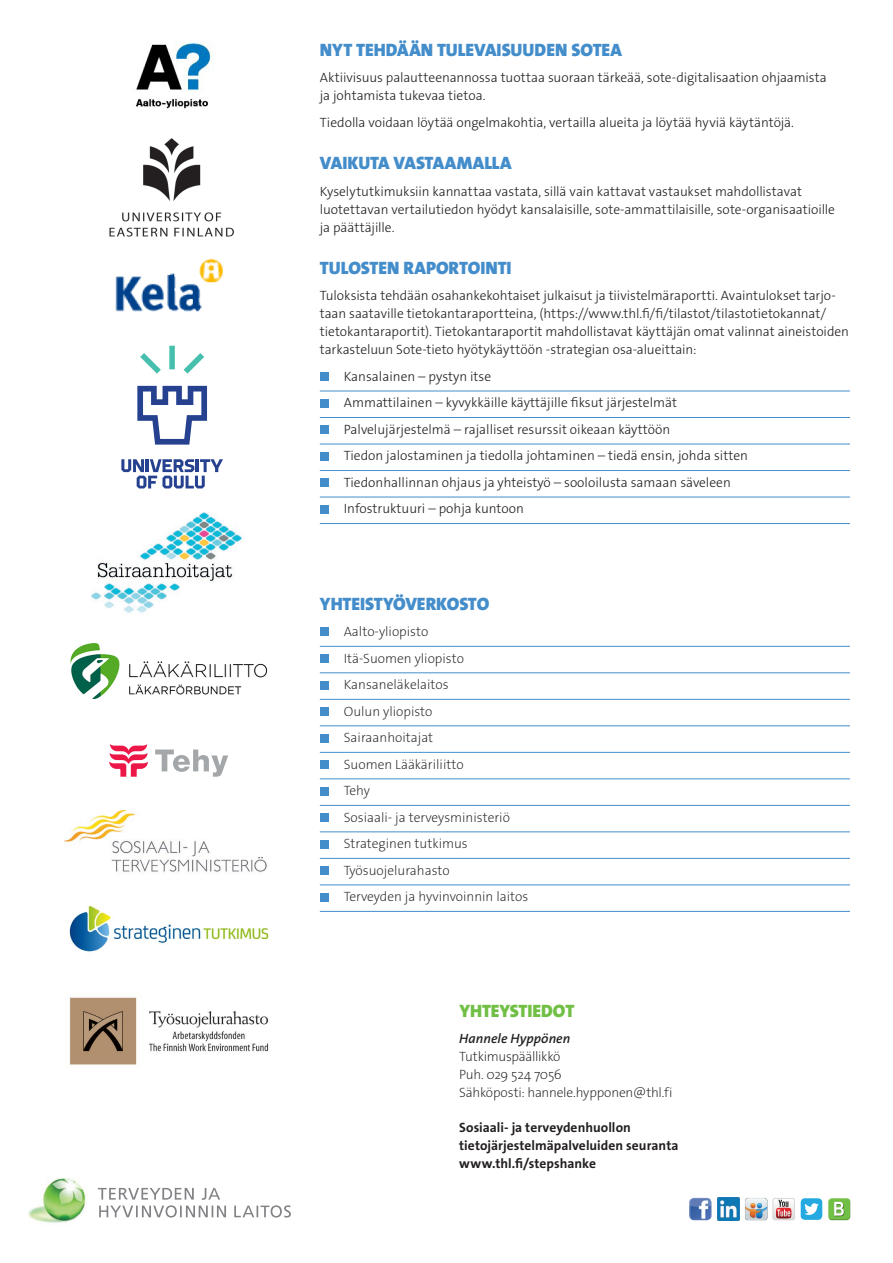
<style>
.page{position:relative;width:893px;height:1263px;background:#fff}
.page>*{position:absolute;margin:0;border:0;box-sizing:border-box;transform-origin:0 0}
.OTSIKKO_punainen{font:900 18px "The Sans Os F";color:#448dcb}
.OTSIKKO_vihreä{font:900 18px "The Sans Os F";letter-spacing:-.01em;color:#71bf44}
.LEIPIS{font:300 13.5px/18px "The Sans Os F";letter-spacing:-.005em;color:#231f20}
.VIIVALISTA_sininen{font:300 13.5px "The Sans Os F";color:#231f20}
.VIIVALISTA_sininen-2{font:200 13.5px "The Sans Os F";color:#231f20}
.LEIPIS-2{font:700 13.5px/18px "The Sans Os F";color:#231f20}
.LEIPIS-3{font:200 13.5px "The Sans Os F";letter-spacing:-.02em;color:#231f20}
.LEIPIS-4{font:italic 600 13.5px "The Sans Os F";letter-spacing:.005em;color:#231f20}
</style>
<div class="page">
<svg style="left:98px;top:1188px;width:193px;height:29px"></svg>
<img style="left:28px;top:1178px;width:58px;height:45px">
<img style="left:717px;top:1198px;width:22px;height:22px">
<img style="left:689px;top:1198px;width:23px;height:22px">
<div style="left:826px;top:1196px;width:25px;height:23px;background:#fff;opacity:.75"></div>
<div style="left:826px;top:1199px;width:25px;height:23px;background:#808285;opacity:.75"></div>
<svg style="left:834px;top:1202px;width:10px;height:14px"></svg>
<img style="left:745px;top:1198px;width:22px;height:22px">
<svg style="left:773px;top:1198px;width:21px;height:22px"></svg>
<div style="left:801px;top:1198px;width:21px;height:22px;background:#24aae1;border-radius:4px"></div>
<svg style="left:804px;top:1203px;width:15px;height:12px"></svg>
<img style="left:136px;top:41px;width:75px;height:68px">
<img style="left:91px;top:512px;width:153px;height:101px">
<img style="left:109px;top:138px;width:125px;height:99px">
<img style="left:115px;top:258px;width:108px;height:54px">
<svg style="left:184px;top:353px;width:20px;height:21px"></svg>
<svg style="left:140px;top:353px;width:21px;height:21px"></svg>
<svg style="left:169px;top:346px;width:6px;height:23px"></svg>
<svg style="left:137px;top:386px;width:70px;height:59px"></svg>
<svg style="left:121px;top:459px;width:102px;height:29px"></svg>
<img style="left:70px;top:643px;width:197px;height:56px">
<hr style="left:320px;top:391px;width:530px;height:1px;background:#448dcb">
<hr style="left:320px;top:417px;width:530px;height:1px;background:#448dcb">
<hr style="left:320px;top:444px;width:530px;height:1px;background:#448dcb">
<hr style="left:320px;top:470px;width:530px;height:1px;background:#448dcb">
<hr style="left:320px;top:497px;width:530px;height:1px;background:#448dcb">
<hr style="left:320px;top:523px;width:530px;height:1px;background:#448dcb">
<div style="left:320px;top:372px;width:8px;height:9px;background:#448dcb"></div>
<div style="left:320px;top:399px;width:8px;height:8px;background:#448dcb"></div>
<div style="left:320px;top:425px;width:8px;height:9px;background:#448dcb"></div>
<div style="left:320px;top:452px;width:8px;height:8px;background:#448dcb"></div>
<div style="left:320px;top:478px;width:8px;height:9px;background:#448dcb"></div>
<div style="left:320px;top:505px;width:8px;height:8px;background:#448dcb"></div>
<hr style="left:320px;top:646px;width:530px;height:1px;background:#448dcb">
<hr style="left:320px;top:672px;width:530px;height:1px;background:#448dcb">
<hr style="left:320px;top:699px;width:530px;height:1px;background:#448dcb">
<hr style="left:320px;top:725px;width:530px;height:1px;background:#448dcb">
<hr style="left:320px;top:752px;width:530px;height:1px;background:#448dcb">
<hr style="left:320px;top:778px;width:530px;height:1px;background:#448dcb">
<hr style="left:320px;top:805px;width:530px;height:1px;background:#448dcb">
<hr style="left:320px;top:831px;width:530px;height:1px;background:#448dcb">
<hr style="left:320px;top:858px;width:530px;height:1px;background:#448dcb">
<hr style="left:320px;top:884px;width:530px;height:1px;background:#448dcb">
<hr style="left:320px;top:911px;width:530px;height:1px;background:#448dcb">
<div style="left:320px;top:628px;width:8px;height:8px;background:#448dcb"></div>
<div style="left:320px;top:654px;width:8px;height:9px;background:#448dcb"></div>
<div style="left:320px;top:681px;width:8px;height:8px;background:#448dcb"></div>
<div style="left:320px;top:707px;width:8px;height:9px;background:#448dcb"></div>
<div style="left:320px;top:734px;width:8px;height:8px;background:#448dcb"></div>
<div style="left:320px;top:760px;width:8px;height:9px;background:#448dcb"></div>
<div style="left:320px;top:787px;width:8px;height:8px;background:#448dcb"></div>
<div style="left:320px;top:813px;width:8px;height:9px;background:#448dcb"></div>
<div style="left:320px;top:840px;width:8px;height:8px;background:#448dcb"></div>
<div style="left:320px;top:866px;width:8px;height:9px;background:#448dcb"></div>
<div style="left:320px;top:893px;width:8px;height:8px;background:#448dcb"></div>
<svg style="left:109px;top:744px;width:39px;height:33px"></svg>
<svg style="left:155px;top:749px;width:73px;height:28px"></svg>
<img style="left:64px;top:810px;width:203px;height:63px">
<img style="left:69px;top:905px;width:200px;height:47px">
<img style="left:69px;top:997px;width:200px;height:68px">
<p class="OTSIKKO_punainen" style="left:320px;top:38px;width:303px">NYT TEHDÄÄN TULEVAISUUDEN SOTEA</p>
<p class="LEIPIS" style="left:320px;top:69px;width:508px">Aktiivisuus palautteenannossa tuottaa suoraan tärkeää, sote-digitalisaation ohjaamista ja johtamista tukevaa tietoa.</p>
<p class="LEIPIS" style="left:320px;top:113px;width:476px">Tiedolla voidaan löytää ongelmakohtia, vertailla alueita ja löytää hyviä käytäntöjä.</p>
<p class="OTSIKKO_punainen" style="left:320px;top:151px;width:193px">VAIKUTA VASTAAMALLA</p>
<p class="LEIPIS" style="left:320px;top:182px;width:517px">Kyselytutkimuksiin kannattaa vastata, sillä vain kattavat vastaukset mahdollistavat luotettavan vertailutiedon hyödyt kansalaisille, sote-ammattilaisille, sote-organisaatioille ja päättäjille.</p>
<p class="OTSIKKO_punainen" style="left:320px;top:256px;width:193px">TULOSTEN RAPORTOINTI</p>
<p class="LEIPIS" style="left:320px;top:287px;width:531px">Tuloksista tehdään osahankekohtaiset julkaisut ja tiivistelmäraportti. Avaintulokset tarjo&shy;taan saataville tietokantaraportteina, (https://www.thl.fi/fi/tilastot/tilastotietokannat/ tietokantaraportit). Tietokantaraportit mahdollistavat käyttäjän omat valinnat aineistoiden tarkasteluun Sote-tieto hyötykäyttöön -strategian osa-alueittain:</p>
<p class="VIIVALISTA_sininen" style="left:344px;top:368px;width:149px">Kansalainen – pystyn itse</p>
<p class="VIIVALISTA_sininen" style="left:344px;top:394px;width:335px">Ammattilainen – kyvykkäille käyttäjille fiksut järjestelmät</p>
<p class="VIIVALISTA_sininen" style="left:344px;top:421px;width:328px">Palvelujärjestelmä – rajalliset resurssit oikeaan käyttöön</p>
<p class="VIIVALISTA_sininen" style="left:344px;top:447px;width:406px">Tiedon jalostaminen ja tiedolla johtaminen – tiedä ensin, johda sitten</p>
<p class="VIIVALISTA_sininen" style="left:344px;top:474px;width:388px">Tiedonhallinnan ohjaus ja yhteistyö – sooloilusta samaan säveleen</p>
<p class="VIIVALISTA_sininen" style="left:344px;top:500px;width:182px">Infostruktuuri – pohja kuntoon</p>
<p class="OTSIKKO_punainen" style="left:320px;top:592px;width:171px">YHTEISTYÖVERKOSTO</p>
<p class="VIIVALISTA_sininen-2" style="left:344px;top:623px;width:86px">Aalto-yliopisto</p>
<p class="VIIVALISTA_sininen-2" style="left:344px;top:649px;width:122px">Itä-Suomen yliopisto</p>
<p class="VIIVALISTA_sininen-2" style="left:344px;top:676px;width:106px">Kansaneläkelaitos</p>
<p class="VIIVALISTA_sininen-2" style="left:344px;top:702px;width:90px">Oulun yliopisto</p>
<p class="VIIVALISTA_sininen-2" style="left:344px;top:729px;width:91px">Sairaanhoitajat</p>
<p class="VIIVALISTA_sininen-2" style="left:344px;top:755px;width:121px">Suomen Lääkäriliitto</p>
<p class="VIIVALISTA_sininen-2" style="left:344px;top:782px;width:28px">Tehy</p>
<p class="VIIVALISTA_sininen-2" style="left:344px;top:808px;width:168px">Sosiaali- ja terveysministeriö</p>
<p class="VIIVALISTA_sininen-2" style="left:344px;top:835px;width:125px">Strateginen tutkimus</p>
<p class="VIIVALISTA_sininen-2" style="left:344px;top:861px;width:107px">Työsuojelurahasto</p>
<p class="VIIVALISTA_sininen-2" style="left:344px;top:888px;width:186px">Terveyden ja hyvinvoinnin laitos</p>
<p class="OTSIKKO_vihreä" style="left:459px;top:999px;width:116px">YHTEYSTIEDOT</p>
<p class="LEIPIS-4" style="left:459px;top:1030px;width:113px">Hannele Hyppönen</p>
<p class="LEIPIS-3" style="left:459px;top:1048px;width:103px">Tutkimuspäällikkö</p>
<p class="LEIPIS-3" style="left:459px;top:1066px;width:104px">Puh. 029 524 7056</p>
<p class="LEIPIS-3" style="left:459px;top:1084px;width:215px">Sähköposti: hannele.hypponen@thl.fi</p>
<p class="LEIPIS-2" style="left:459px;top:1119px;width:221px">Sosiaali- ja terveydenhuollon tietojärjestelmäpalveluiden seuranta www.thl.fi/stepshanke</p>
</div>
